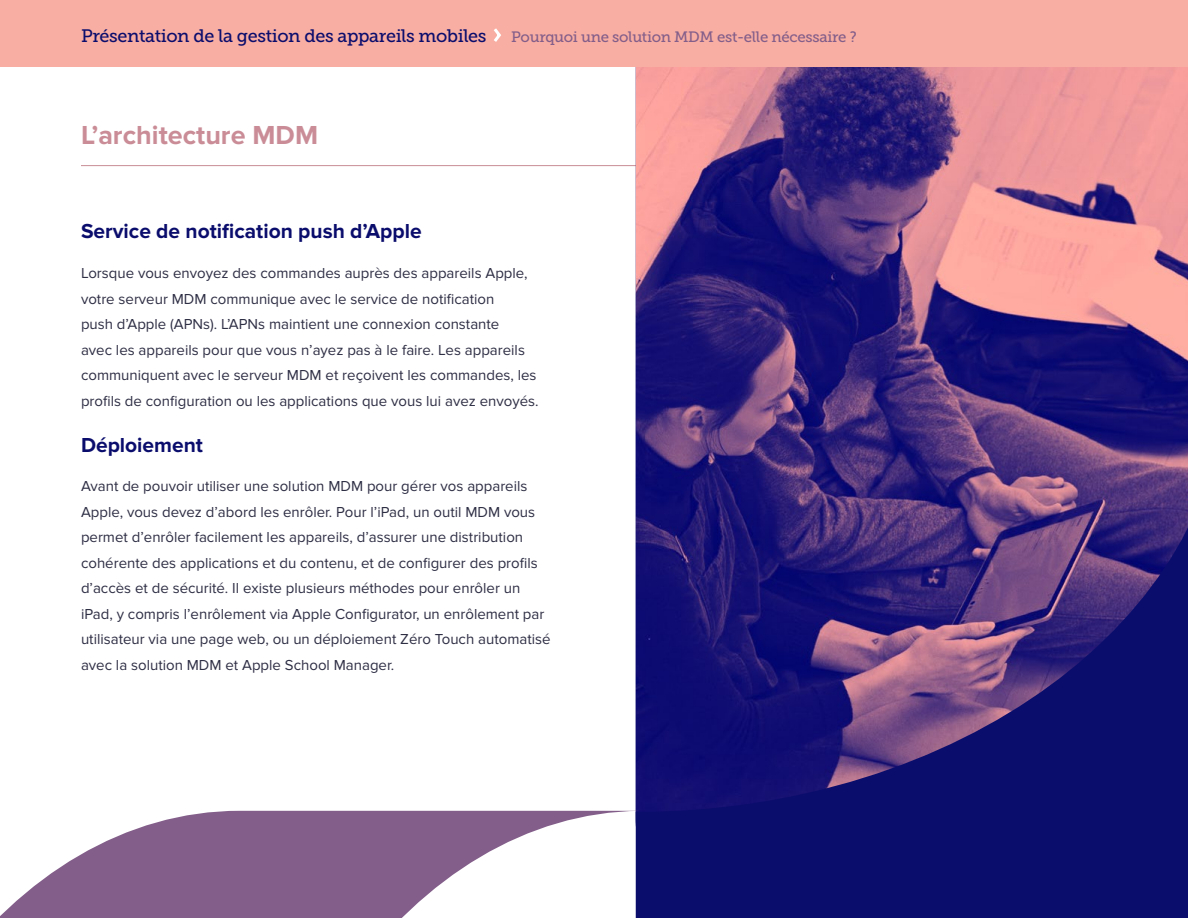
<style>
.page{position:relative;width:1188px;height:918px;background:#fff}
.page>*{position:absolute;margin:0;border:0;box-sizing:border-box;transform-origin:0 0}
.t1{font:700 27px "Proxima Nova";color:#ca8d97}
.t2{font:700 21px "Proxima Nova";color:#0b0d6d}
.t3{font:18px "Museo Slab 500";letter-spacing:-.02em;color:#0b0d6d}
.t4{font:15px/25.5px "Proxima Nova";color:#2e2e45}
.t5{font:15px "Museo Slab 500";letter-spacing:-.02em;color:#835e8a}
</style>
<div class="page">
<hr style="left:81px;top:165px;width:1026px;height:1px;background:#ca8d97">
<img style="left:636px;top:66px;width:552px;height:315px">
<svg style="left:0;top:811px;width:636px;height:107px;fill:#835e8a"></svg>
<svg style="left:636px;top:381px;width:552px;height:537px;background:#2e2176"></svg>
<div style="left:0;top:0;width:1188px;height:66px;background:#f8aea2"></div>
<svg style="left:494px;top:28px;width:7px;height:14px"></svg>
<p class="t3" style="left:81px;top:26px;width:407px">Présentation de la gestion des appareils mobiles</p>
<p class="t5" style="left:511px;top:28px;width:347px">Pourquoi une solution MDM est-elle nécessaire ?</p>
<h1 class="t1" style="left:81px;top:120px;width:239px">L’architecture MDM</h1>
<h2 class="t2" style="left:81px;top:219px;width:342px">Service de notification push d’Apple</h2>
<p class="t4" style="left:81px;top:261px;width:459px">Lorsque vous envoyez des commandes auprès des appareils Apple, votre serveur MDM communique avec le service de notification<br>push d’Apple (APNs). L’APNs maintient une connexion constante<br>avec les appareils pour que vous n’ayez pas à le faire. Les appareils communiquent avec le serveur MDM et reçoivent les commandes, les profils de configuration ou les applications que vous lui avez envoyés.</p>
<h2 class="t2" style="left:81px;top:433px;width:123px">Déploiement</h2>
<p class="t4" style="left:81px;top:474px;width:471px">Avant de pouvoir utiliser une solution MDM pour gérer vos appareils Apple, vous devez d’abord les enrôler. Pour l’iPad, un outil MDM vous permet d’enrôler facilement les appareils, d’assurer une distribution cohérente des applications et du contenu, et de configurer des profils d’accès et de sécurité. Il existe plusieurs méthodes pour enrôler un iPad, y compris l’enrôlement via Apple Configurator, un enrôlement par utilisateur via une page web, ou un déploiement Zéro Touch automatisé avec la solution MDM et Apple School Manager.</p>
</div>
